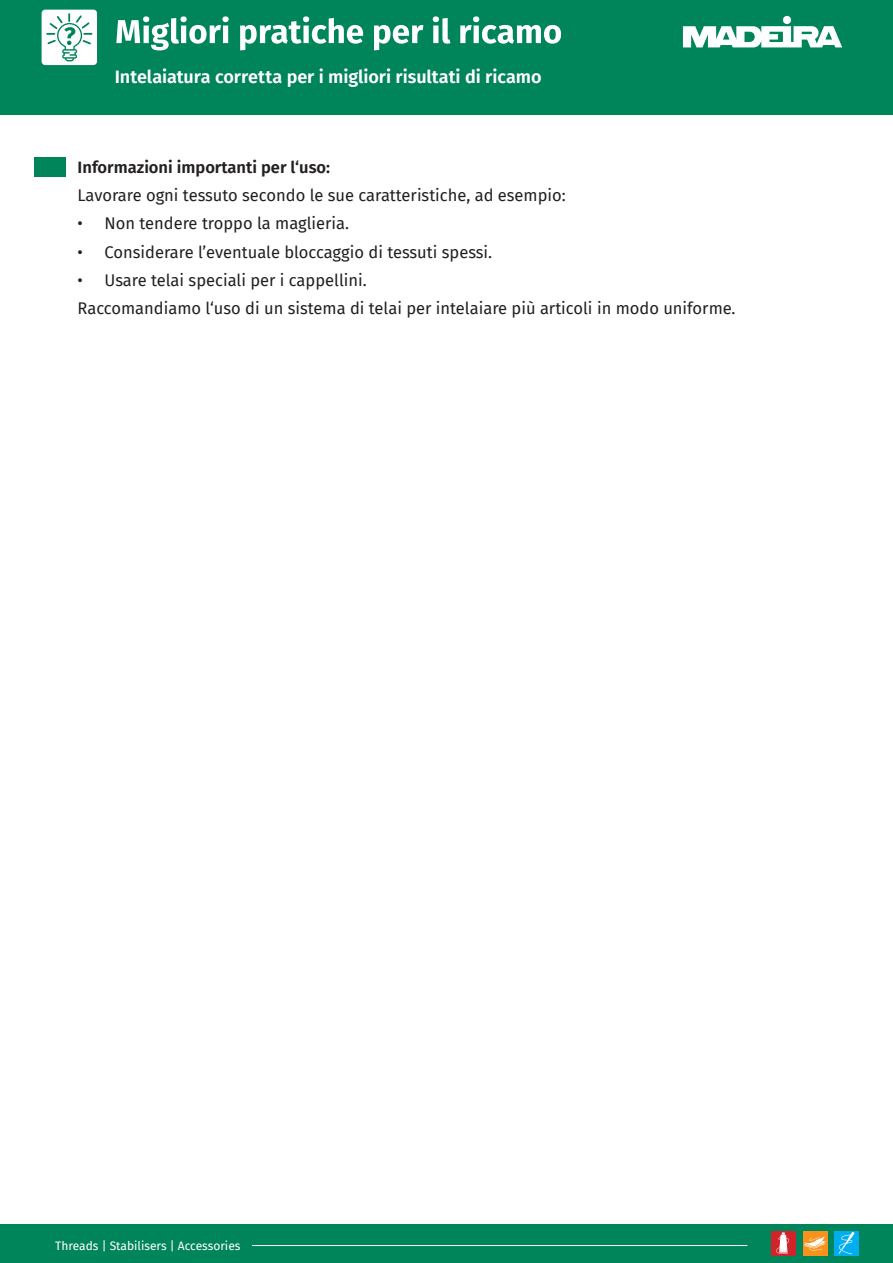
<style>
.page{position:relative;width:893px;height:1263px;background:#fff}
.page>*{position:absolute;margin:0;border:0;box-sizing:border-box;transform-origin:0 0}
.t1{font:600 18px "Fira Sans";letter-spacing:-.005em;color:#fff}
.t2{font:16.5px/28.3px "Fira Sans";color:#231f20}
.t3{font:600 16.5px "Fira Sans";color:#231f20}
.t4{font:12px "Fira Sans";color:#fff}
</style>
<div class="page">
<div style="left:0;top:0;width:893px;height:115px;background:#00845a"></div>
<svg style="left:683px;top:26px;width:159px;height:21px"></svg>
<div style="left:783px;top:16px;width:8px;height:8px;background:#fff;border-radius:50%"></div>
<svg style="left:116px;top:16px;width:113px;height:35px"></svg>
<svg style="left:240px;top:16px;width:123px;height:34px"></svg>
<svg style="left:374px;top:25px;width:49px;height:25px"></svg>
<svg style="left:433px;top:16px;width:17px;height:28px"></svg>
<svg style="left:460px;top:16px;width:101px;height:28px"></svg>
<div style="left:42px;top:10px;width:55px;height:55px;background:#fff;border-radius:4px"></div>
<svg style="left:46px;top:13px;width:46px;height:48px"></svg>
<div style="left:0;top:1223px;width:893px;height:39px;background:#00845a"></div>
<div style="left:802px;top:1231px;width:25px;height:24px;background:#f7931d"></div>
<svg style="left:803px;top:1236px;width:23px;height:15px"></svg>
<div style="left:771px;top:1231px;width:25px;height:24px;background:#d1232a"></div>
<div style="left:834px;top:1231px;width:25px;height:24px;background:#00aeef"></div>
<svg style="left:838px;top:1232px;width:16px;height:22px"></svg>
<svg style="left:776px;top:1232px;width:13px;height:22px"></svg>
<hr style="left:252px;top:1245px;width:495px;height:1px;background:#fff">
<div style="left:34px;top:157px;width:32px;height:19px;background:#00845a"></div>
<p class="t1" style="left:115px;top:62px;width:428px">Intelaiatura corretta per i migliori risultati di ricamo</p>
<p class="t3" style="left:78px;top:153px;width:254px">Informazioni importanti per l‘uso:</p>
<p class="t2" style="left:78px;top:181px;width:490px">Lavorare ogni tessuto secondo le sue caratteristiche, ad esempio:</p>
<p class="t2" style="left:78px;top:209px;width:273px">• Non tendere troppo la maglieria.</p>
<p class="t2" style="left:78px;top:237px;width:416px">• Considerare l’eventuale bloccaggio di tessuti spessi.</p>
<p class="t2" style="left:78px;top:266px;width:659px">• Usare telai speciali per i cappellini.<br>Raccomandiamo l‘uso di un sistema di telai per intelaiare più articoli in modo uniforme.</p>
<p class="t4" style="left:55px;top:1236px;width:187px">Threads | Stabilisers | Accessories</p>
</div>
